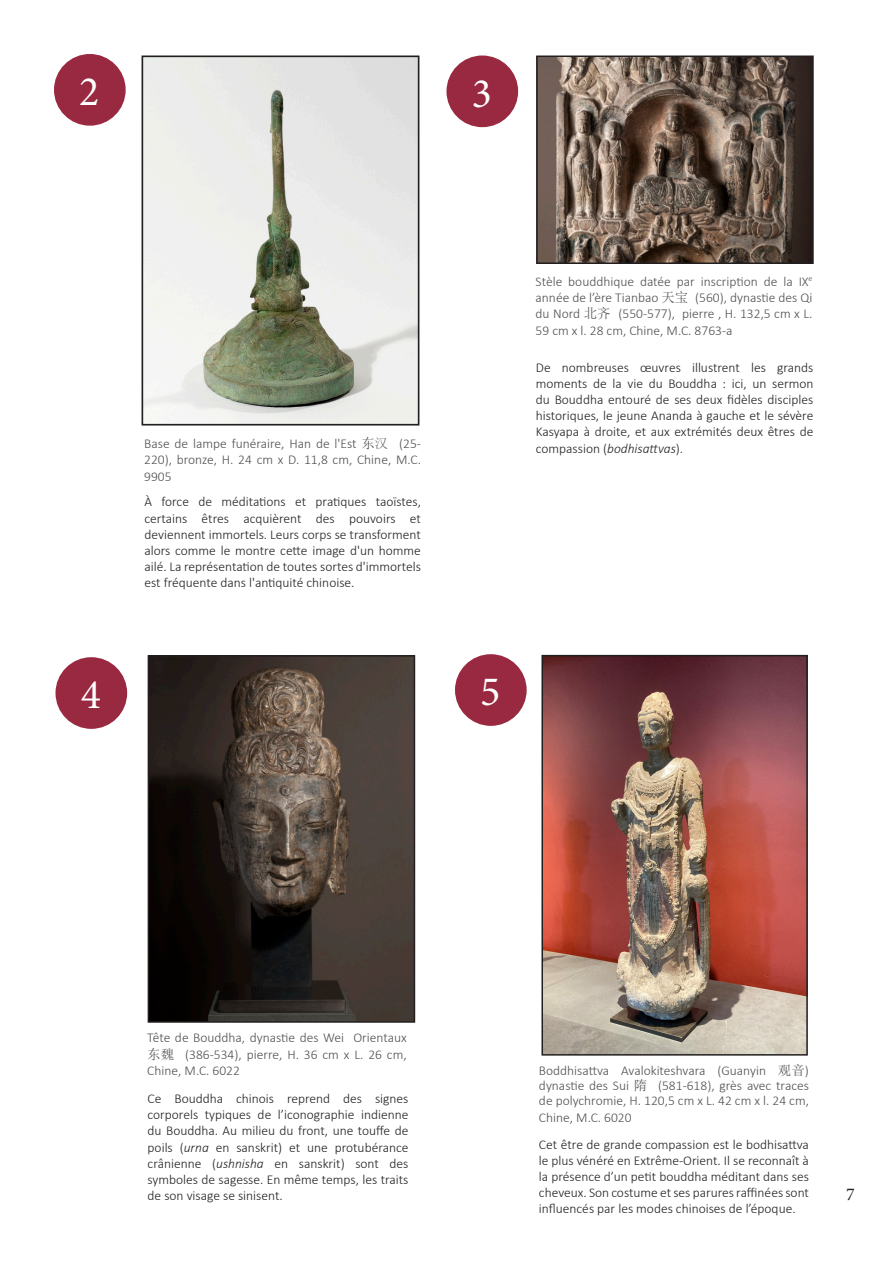
<style>
.page{position:relative;width:893px;height:1263px;background:#fff}
.page>*{position:absolute;margin:0;border:0;box-sizing:border-box;transform-origin:0 0}
.t1{font:42px "Minion Pro";color:#fff}
.t2{font:18px "Minion Pro";color:#231f20}
.t3{font:300 13.5px/16.2px "Calibri";color:#231f20;text-align:justify}
.t4{font:300 13.5px/16.2px "Calibri";color:#4e4f50;text-align:justify}
.s1{font-family:"Sim Sun";font-weight:400}
.s2{font-family:"Sim Sun";font-weight:400;color:#6a6a69}
.s3{font-style:italic}
</style>
<div class="page">
<img style="left:151px;top:658px;width:261px;height:362px">
<div style="left:148px;top:655px;width:267px;height:368px;border:2px solid #231f20"></div>
<img style="left:539px;top:59px;width:272px;height:202px">
<div style="left:536px;top:56px;width:278px;height:208px;border:2px solid #231f20"></div>
<div style="left:55px;top:55px;width:70px;height:70px;background:#992940;border-radius:50%"></div>
<div style="left:54px;top:54px;width:72px;height:72px;border:2px solid #9a2940;border-radius:50%"></div>
<img style="left:145px;top:58px;width:271px;height:364px">
<div style="left:142px;top:55px;width:277px;height:370px;border:2px solid #231f20"></div>
<div style="left:447px;top:56px;width:70px;height:70px;background:#992940;border-radius:50%"></div>
<div style="left:446px;top:56px;width:72px;height:71px;border:2px solid #9a2940;border-radius:50%"></div>
<div style="left:56px;top:658px;width:70px;height:70px;background:#992940;border-radius:50%"></div>
<div style="left:55px;top:657px;width:72px;height:72px;border:2px solid #9a2940;border-radius:50%"></div>
<div style="left:456px;top:655px;width:70px;height:70px;background:#992940;border-radius:50%"></div>
<div style="left:455px;top:654px;width:72px;height:72px;border:2px solid #9a2940;border-radius:50%"></div>
<img style="left:544px;top:658px;width:261px;height:394px">
<div style="left:541px;top:655px;width:267px;height:400px;border:2px solid #231f20"></div>
<p class="t1" style="left:79px;top:64px;width:22px">2</p>
<p class="t1" style="left:472px;top:65px;width:22px">3</p>
<p class="t1" style="left:81px;top:667px;width:22px">4</p>
<p class="t4" style="left:144px;top:435px;width:278px">Base de lampe funéraire, Han de l'Est <span class="s1">东</span><span class="s2">汉</span> (25- 220), bronze, H. 24 cm x D. 11,8 cm, Chine, M.C.<br>9905</p>
<p class="t3" style="left:144px;top:494px;width:278px">À force de méditations et pratiques taoïstes, certains êtres acquièrent des pouvoirs et deviennent immortels. Leurs corps se transforment alors comme le montre cette image d'un homme ailé. La représentation de toutes sortes d'immortels est fréquente dans l'antiquité chinoise.</p>
<p class="t4" style="left:536px;top:273px;width:278px">Stèle bouddhique datée par inscription de la IX<sup>e </sup>année de l’ère Tianbao <span class="s1">天宝</span> (560), dynastie des Qi du Nord <span class="s1">北齐</span> (550-577), pierre , H. 132,5 cm x L.<br>59 cm x l. 28 cm, Chine, M.C. 8763-a</p>
<p class="t3" style="left:536px;top:359px;width:279px">De nombreuses œuvres illustrent les grands moments de la vie du Bouddha : ici, un sermon du Bouddha entouré de ses deux fidèles disciples historiques, le jeune Ananda à gauche et le sévère Kasyapa à droite, et aux extrémités deux êtres de compassion (<span class="s3">bodhisattvas</span>).</p>
<p class="t1" style="left:480px;top:664px;width:22px">5</p>
<p class="t4" style="left:147px;top:1030px;width:261px">Tête de Bouddha, dynastie des Wei Orientaux<span class="s1">东魏</span> (386-534), pierre, H. 36 cm x L. 26 cm, Chine, M.C. 6022</p>
<p class="t3" style="left:148px;top:1090px;width:262px">Ce Bouddha chinois reprend des signes corporels typiques de l’iconographie indienne du Bouddha. Au milieu du front, une touffe de poils (<span class="s3">urna</span> en sanskrit) et une protubérance crânienne (<span class="s3">ushnisha</span> en sanskrit) sont des symboles de sagesse. En même temps, les traits de son visage se sinisent.</p>
<p class="t4" style="left:539px;top:1063px;width:272px;line-height:15.5px">Boddhisattva Avalokiteshvara (Guanyin <span class="s1">观音</span>) dynastie des Sui <span class="s1">隋</span> (581-618), grès avec traces de polychromie, H. 120,5 cm x L. 42 cm x l. 24 cm, Chine, M.C. 6020</p>
<p class="t3" style="left:539px;top:1136px;width:272px">Cet être de grande compassion est le bodhisattva le plus vénéré en Extrême-Orient. Il se reconnaît à la présence d’un petit bouddha méditant dans ses cheveux. Son costume et ses parures raffinées sont influencés par les modes chinoises de l’époque.</p>
<h2 class="t2" style="left:846px;top:1182px;width:10px">7</h2>
</div>
